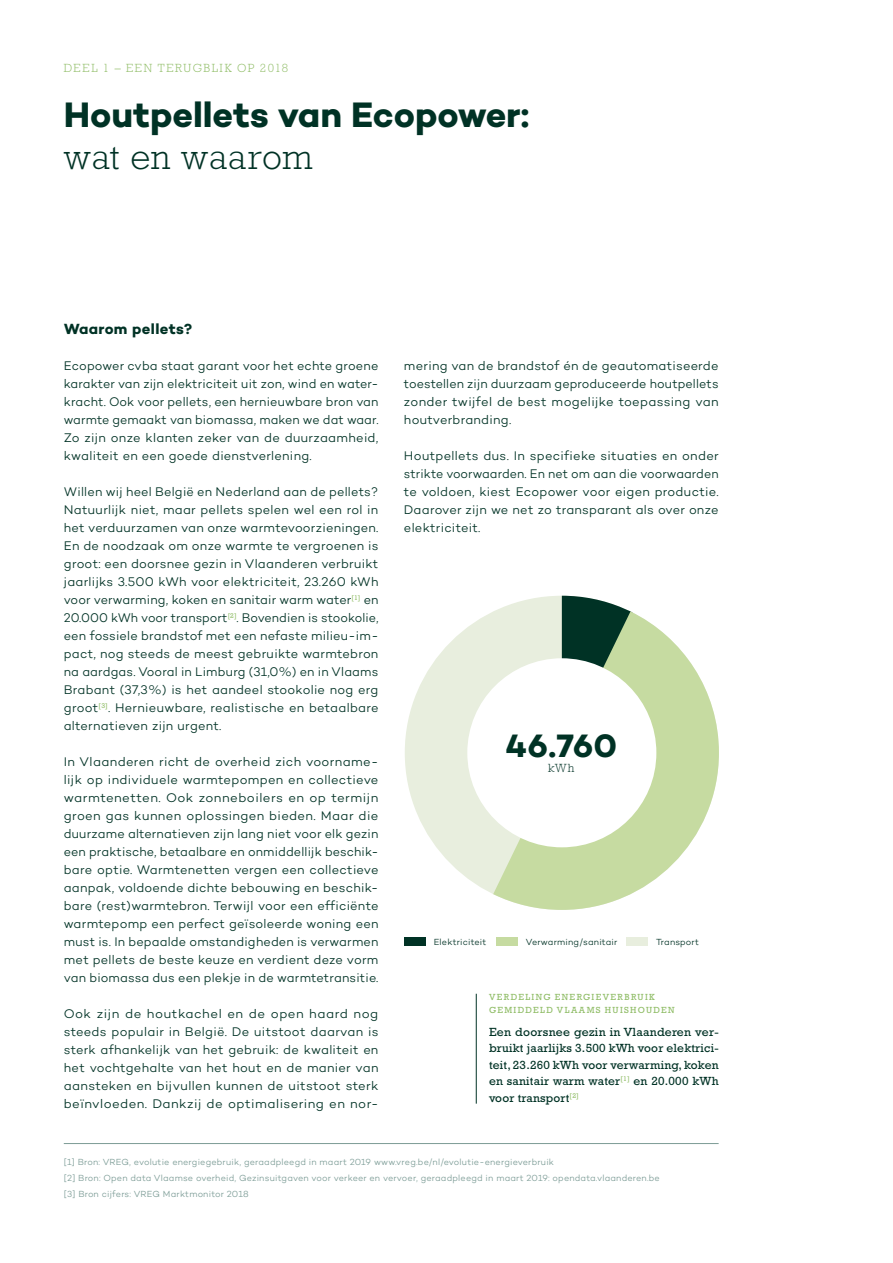
<style>
.page{position:relative;width:893px;height:1263px;background:#fff}
.page>*{position:absolute;margin:0;border:0;box-sizing:border-box;transform-origin:0 0}
.t1{font:700 36px/42px "Campton";color:#003225}
.Subtitel{font:700 33px "Campton";color:#003225}
.Tussentitel_2{font:700 15px "Campton";letter-spacing:.02em;color:#003225}
.Bodytekst{font:300 12.75px/18px "Campton";letter-spacing:.02em;color:#003225;text-align:justify}
.Grafiek-tekst{font:12px/16.5px "Rockwell Std";letter-spacing:.015em;color:#003225;text-align:justify}
.Subtitel-2{font:300 12px "Rockwell Std";letter-spacing:.12em;color:#90bd67}
.Subtitel-3{font:300 12px "Rockwell Std";color:#003225}
.Bodytekst-2{font:300 9px "Campton";letter-spacing:.015em;color:#7c9c96}
.Grafiek_-_Titel{font:9px/13.5px "Rockwell Std";letter-spacing:.155em;color:#90bd67}
.Bodytekst-3{font:300 9px "Campton";letter-spacing:.02em;color:#003225}
.s1{font-family:"Rockwell Std";font-weight:300}
</style>
<div class="page">
<hr style="left:64px;top:1143px;width:655px;height:1px;background:#7c9c96">
<div style="left:405px;top:596px;width:314px;height:314px;background:#e8eede;border-radius:50%"></div>
<svg style="left:562px;top:596px;width:68px;height:15px"></svg>
<svg style="left:493px;top:611px;width:226px;height:299px;fill:#c6dba1"></svg>
<div style="left:467px;top:658px;width:189px;height:189px;background:#fff;border-radius:50%"></div>
<hr style="left:476px;top:994px;width:1px;height:110px;background:#003225">
<div style="left:404px;top:937px;width:22px;height:9px;background:#003225"></div>
<div style="left:496px;top:937px;width:22px;height:9px;background:#c6dba1"></div>
<div style="left:626px;top:937px;width:22px;height:9px;background:#e8eede"></div>
<p class="Subtitel-2" style="left:64px;top:61px;width:226px">DEEL 1 – EEN TERUGBLIK OP 2018</p>
<p class="t1" style="left:64px;top:93px;width:467px">Houtpellets van Ecopower: <span class="s1">wat en waarom</span></p>
<p class="Tussentitel_2" style="left:64px;top:319px;width:130px">Waarom pellets?</p>
<p class="Bodytekst" style="left:64px;top:356px;width:316px">Ecopower cvba staat garant voor het echte groene karakter van zijn elektriciteit uit zon, wind en water&shy;kracht. Ook voor pellets, een hernieuwbare bron van warmte gemaakt van biomassa, maken we dat waar.<br>Zo zijn onze klanten zeker van de duurzaamheid, kwaliteit en een goede dienstverlening.</p>
<p class="Bodytekst" style="left:64px;top:482px;width:316px">Willen wij heel België en Nederland aan de pellets?<br>Natuurlijk niet, maar pellets spelen wel een rol in het verduurzamen van onze warmtevoorzieningen.<br>En de noodzaak om onze warmte te vergroenen is groot: een doorsnee gezin in Vlaanderen verbruikt jaarlijks 3.500 kWh voor elektriciteit, 23.260 kWh voor verwarming, koken en sanitair warm water<sup>[1]</sup> en 20.000 kWh voor transport<sup>[2]</sup>. Bovendien is stookolie, een fossiele brandstof met een nefaste milieu-im&shy;pact, nog steeds de meest gebruikte warmtebron na aardgas. Vooral in Limburg (31,0%) en in Vlaams Brabant (37,3%) is het aandeel stookolie nog erg groot<sup>[3]</sup>. Hernieuwbare, realistische en betaalbare alternatieven zijn urgent.</p>
<p class="Bodytekst" style="left:64px;top:752px;width:316px">In Vlaanderen richt de overheid zich voorname&shy;lijk op individuele warmtepompen en collectieve warmtenetten. Ook zonneboilers en op termijn groen gas kunnen oplossingen bieden. Maar die duurzame alternatieven zijn lang niet voor elk gezin een praktische, betaalbare en onmiddellijk beschik&shy;bare optie. Warmtenetten vergen een collectieve aanpak, voldoende dichte bebouwing en beschik&shy;bare (rest)warmtebron. Terwijl voor een efficiënte warmtepomp een perfect geïsoleerde woning een must is. In bepaalde omstandigheden is verwarmen met pellets de beste keuze en verdient deze vorm van biomassa dus een plekje in de warmtetransitie.</p>
<p class="Bodytekst" style="left:64px;top:1004px;width:316px">Ook zijn de houtkachel en de open haard nog steeds populair in België. De uitstoot daarvan is sterk afhankelijk van het gebruik: de kwaliteit en het vochtgehalte van het hout en de manier van aansteken en bijvullen kunnen de uitstoot sterk beïnvloeden. Dankzij de optimalisering en nor-</p>
<p class="Bodytekst" style="left:404px;top:356px;width:316px">mering van de brandstof én de geautomatiseerde toestellen zijn duurzaam geproduceerde houtpellets zonder twijfel de best mogelijke toepassing van houtverbranding.</p>
<p class="Bodytekst" style="left:404px;top:446px;width:316px">Houtpellets dus. In specifieke situaties en onder strikte voorwaarden. En net om aan die voorwaarden te voldoen, kiest Ecopower voor eigen productie.<br>Daarover zijn we net zo transparant als over onze elektriciteit.</p>
<p class="Subtitel" style="left:505px;top:724px;width:113px">46.760</p>
<p class="Subtitel-3" style="left:548px;top:761px;width:28px">kWh</p>
<p class="Bodytekst-3" style="left:434px;top:936px;width:54px">Elektriciteit</p>
<p class="Bodytekst-3" style="left:526px;top:936px;width:93px">Verwarming/sanitair</p>
<p class="Bodytekst-3" style="left:656px;top:936px;width:44px">Transport</p>
<p class="Grafiek_-_Titel" style="left:489px;top:990px;width:187px">VERDELING ENERGIEVERBRUIK<br>GEMIDDELD VLAAMS HUISHOUDEN</p>
<p class="Grafiek-tekst" style="left:489px;top:1023px;width:231px">Een doorsnee gezin in Vlaanderen ver&shy;bruikt jaarlijks 3.500 kWh voor elektrici&shy;teit, 23.260 kWh voor verwarming, koken en sanitair warm water<sup>[1]</sup> en 20.000 kWh voor transport<sup>[2]</sup></p>
<p class="Bodytekst-2" style="left:64px;top:1156px;width:492px">[1] Bron: VREG, evolutie energiegebruik, geraadpleegd in maart 2019 www.vreg.be/nl/evolutie-energieverbruik</p>
<p class="Bodytekst-2" style="left:64px;top:1172px;width:598px">[2] Bron: Open data Vlaamse overheid, Gezinsuitgaven voor verkeer en vervoer, geraadpleegd in maart 2019: opendata.vlaanderen.be</p>
<p class="Bodytekst-2" style="left:64px;top:1189px;width:186px">[3] Bron cijfers: VREG Marktmonitor 2018</p>
</div>
